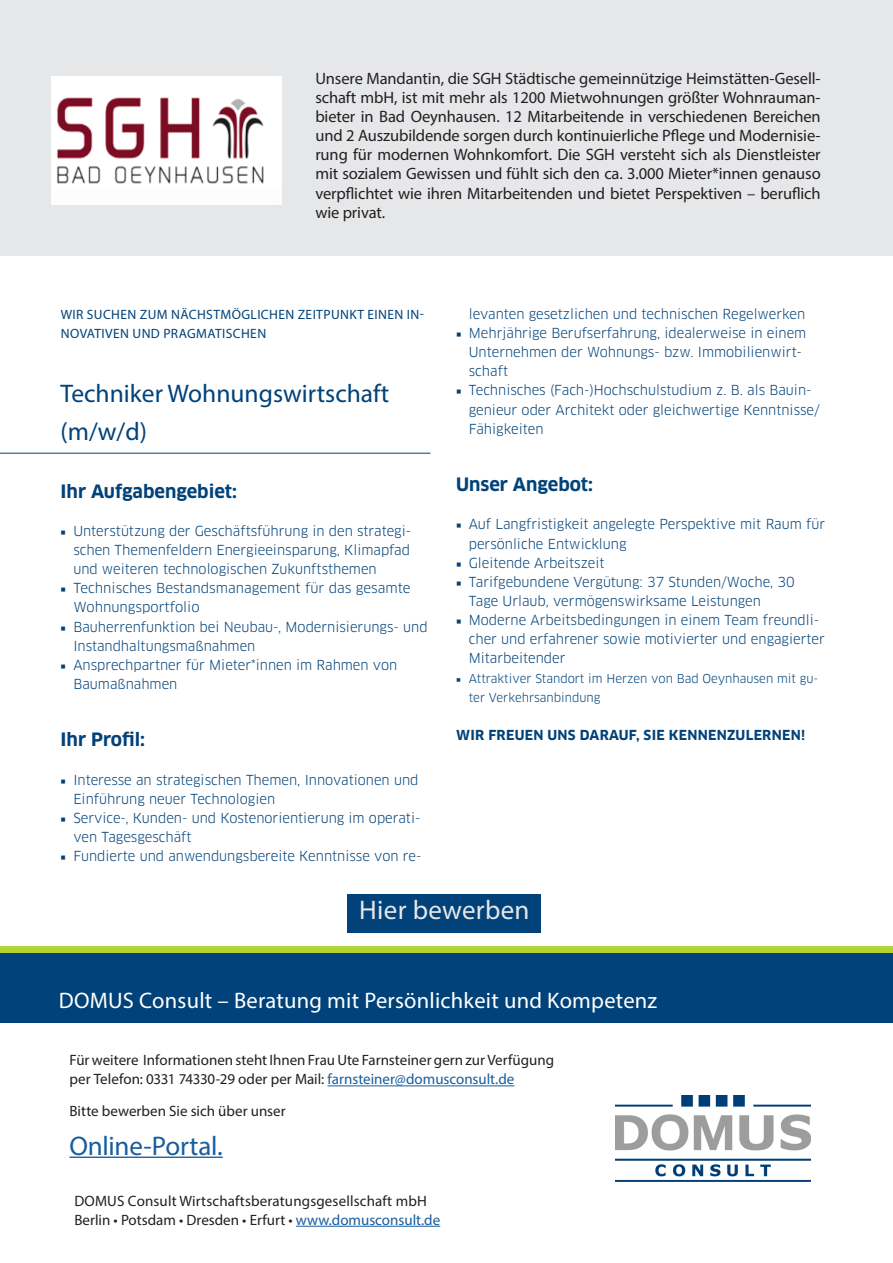
<style>
.page{position:relative;width:893px;height:1263px;background:#fff}
.page>*{position:absolute;margin:0;border:0;box-sizing:border-box;transform-origin:0 0}
._08_Abbinder_Fließte{font:27px "Myriad Pro";letter-spacing:-.01em;color:#175d9e}
._06_Stellenbeschreib{font:27px "Myriad Pro";letter-spacing:.01em;color:#e6e7e9}
._02_Stelle{font:25.5px/38.2px "Myriad Pro";color:#004279}
._07_Abbinder_auf_Bla{font:22.5px "Myriad Pro";letter-spacing:.01em;color:#fff}
._06_Stellenbeschreib-2{font:700 18px "Clan Pro";color:#004279}
._03_Stellenbeschreib{font:700 18px "Clan Pro";color:#004279}
.t1{font:16.5px/19.2px "Myriad Pro";letter-spacing:-.005em;color:#231f20;text-align:justify}
._08_Abbinder_Fließte-2{font:15px/19.2px "Myriad Pro";color:#231f20}
.t2{font:13.5px/19.2px "Clan Pro";color:#004279}
._01_Wir_suchen{font:13.5px/19.2px "Myriad Pro";letter-spacing:.03em;color:#004279}
._01_Wir_suchen-2{font:700 13.5px "Clan Pro";letter-spacing:.02em;color:#004279}
.t3{font:12px/19.2px "Clan Pro";color:#004279}
.s1{font-family:"Kepler Std";font-weight:700}
.s2{color:#175d9e}
</style>
<div class="page">
<div style="left:0;top:952px;width:893px;height:71px;background:#004279"></div>
<div style="left:0;top:0;width:893px;height:255px;background:#e6e7e9"></div>
<div style="left:0;top:946px;width:893px;height:6px;background:#b3d234"></div>
<div style="left:347px;top:894px;width:194px;height:38px;background:#004279"></div>
<img style="left:51px;top:77px;width:230px;height:127px">
<hr style="left:327px;top:1085px;width:187px;height:1px;background:#175d9e">
<hr style="left:69px;top:1156px;width:154px;height:2px;background:#175d9e">
<hr style="left:0;top:453px;width:431px;height:1px;background:#004279">
<img style="left:615px;top:1095px;width:195px;height:87px">
<hr style="left:296px;top:1226px;width:144px;height:1px;background:#175d9e">
<p class="t1" style="left:315px;top:68px;width:507px">Unsere Mandantin, die SGH Städtische gemeinnützige Heimstätten-Gesell&shy;schaft mbH, ist mit mehr als 1200 Mietwohnungen größter Wohnrauman&shy;bieter in Bad Oeynhausen. 12 Mitarbeitende in verschiedenen Bereichen und 2 Auszubildende sorgen durch kontinuierliche Pflege und Modernisie&shy;rung für modernen Wohnkomfort. Die SGH versteht sich als Dienstleister mit sozialem Gewissen und fühlt sich den ca. 3.000 Mieter*innen genauso verpflichtet wie ihren Mitarbeitenden und bietet Perspektiven – beruflich wie privat.</p>
<p class="_01_Wir_suchen" style="left:61px;top:305px;width:365px">WIR SUCHEN ZUM NÄCHSTMÖGLICHEN ZEITPUNKT EINEN IN-<br>NOVATIVEN UND PRAGMATISCHEN</p>
<p class="_02_Stelle" style="left:61px;top:374px;width:330px">Techniker Wohnungswirtschaft (m/w/d)</p>
<p class="_03_Stellenbeschreib" style="left:61px;top:480px;width:178px">Ihr Aufgabengebiet:</p>
<p class="t2" style="left:73px;top:521px;width:339px;text-align:justify;text-indent:-13px"><span class="s1">■</span> Unterstützung der Geschäftsführung in den strategi&shy;schen Themenfeldern Energieeinsparung, Klimapfad und weiteren technologischen Zukunftsthemen</p>
<p class="t2" style="left:73px;top:579px;width:339px;text-indent:-13px"><span class="s1">■</span> Technisches Bestandsmanagement für das gesamte<br>Wohnungsportfolio</p>
<p class="t2" style="left:73px;top:617px;width:356px;text-indent:-13px"><span class="s1">■</span> Bauherrenfunktion bei Neubau-, Modernisierungs- und<br>Instandhaltungsmaßnahmen</p>
<p class="t2" style="left:73px;top:655px;width:325px;text-indent:-13px"><span class="s1">■</span> Ansprechpartner für Mieter*innen im Rahmen von<br>Baumaßnahmen</p>
<p class="_06_Stellenbeschreib-2" style="left:61px;top:729px;width:86px">Ihr Profil:</p>
<p class="t2" style="left:73px;top:770px;width:347px;text-indent:-13px"><span class="s1">■</span> Interesse an strategischen Themen, Innovationen und<br>Einführung neuer Technologien</p>
<p class="t2" style="left:73px;top:808px;width:349px;text-indent:-13px"><span class="s1">■</span> Service-, Kunden- und Kostenorientierung im operati&shy;ven Tagesgeschäft</p>
<p class="t2" style="left:61px;top:846px;width:362px"><span class="s1">■</span> Fundierte und anwendungsbereite Kenntnisse von re-</p>
<p class="t2" style="left:469px;top:304px;width:338px">levanten gesetzlichen und technischen Regelwerken</p>
<p class="t2" style="left:469px;top:323px;width:339px;text-indent:-13px"><span class="s1">■</span> Mehrjährige Berufserfahrung, idealerweise in einem<br>Unternehmen der Wohnungs- bzw. Immobilienwirt&shy;schaft</p>
<p class="t2" style="left:469px;top:381px;width:353px;text-indent:-13px"><span class="s1">■</span> Technisches (Fach-)Hochschulstudium z. B. als Bauin&shy;genieur oder Architekt oder gleichwertige Kenntnisse/<br>Fähigkeiten</p>
<p class="_06_Stellenbeschreib-2" style="left:456px;top:474px;width:138px">Unser Angebot:</p>
<p class="t2" style="left:469px;top:515px;width:358px;text-indent:-13px"><span class="s1">■</span> Auf Langfristigkeit angelegte Perspektive mit Raum für persönliche Entwicklung</p>
<p class="t2" style="left:456px;top:553px;width:150px"><span class="s1">■</span> Gleitende Arbeitszeit</p>
<p class="t2" style="left:469px;top:572px;width:327px;text-indent:-13px"><span class="s1">■</span> Tarifgebundene Vergütung: 37 Stunden/Woche, 30<br>Tage Urlaub, vermögenswirksame Leistungen</p>
<p class="t2" style="left:469px;top:610px;width:358px;text-indent:-13px"><span class="s1">■</span> Moderne Arbeitsbedingungen in einem Team freundli&shy;cher und erfahrener sowie motivierter und engagierter<br>Mitarbeitender</p>
<p class="t3" style="left:469px;top:668px;width:351px;text-indent:-13px"><span class="s1">■</span> Attraktiver Standort im Herzen von Bad Oeynhausen mit gu&shy;ter Verkehrsanbindung</p>
<p class="_01_Wir_suchen-2" style="left:456px;top:727px;width:350px">WIR FREUEN UNS DARAUF, SIE KENNENZULERNEN!</p>
<p class="_06_Stellenbeschreib" style="left:359px;top:893px;width:172px">Hier bewerben</p>
<p class="_07_Abbinder_auf_Bla" style="left:59px;top:986px;width:600px">DOMUS Consult – Beratung mit Persönlichkeit und Kompetenz</p>
<p class="_08_Abbinder_Fließte-2" style="left:69px;top:1050px;width:486px">Für weitere Informationen steht Ihnen Frau Ute Farnsteiner gern zur Verfügung per Telefon: 0331 74330-29 oder per Mail: <span class="s2">farnsteiner@domusconsult.de</span></p>
<p class="_08_Abbinder_Fließte-2" style="left:69px;top:1101px;width:218px">Bitte bewerben Sie sich über unser</p>
<p class="_08_Abbinder_Fließte" style="left:69px;top:1129px;width:155px">Online-Portal.</p>
<p class="_08_Abbinder_Fließte-2" style="left:74px;top:1191px;width:367px">DOMUS Consult Wirtschaftsberatungsgesellschaft mbH<br>Berlin • Potsdam • Dresden • Erfurt • <span class="s2">www.domusconsult.de</span></p>
</div>
